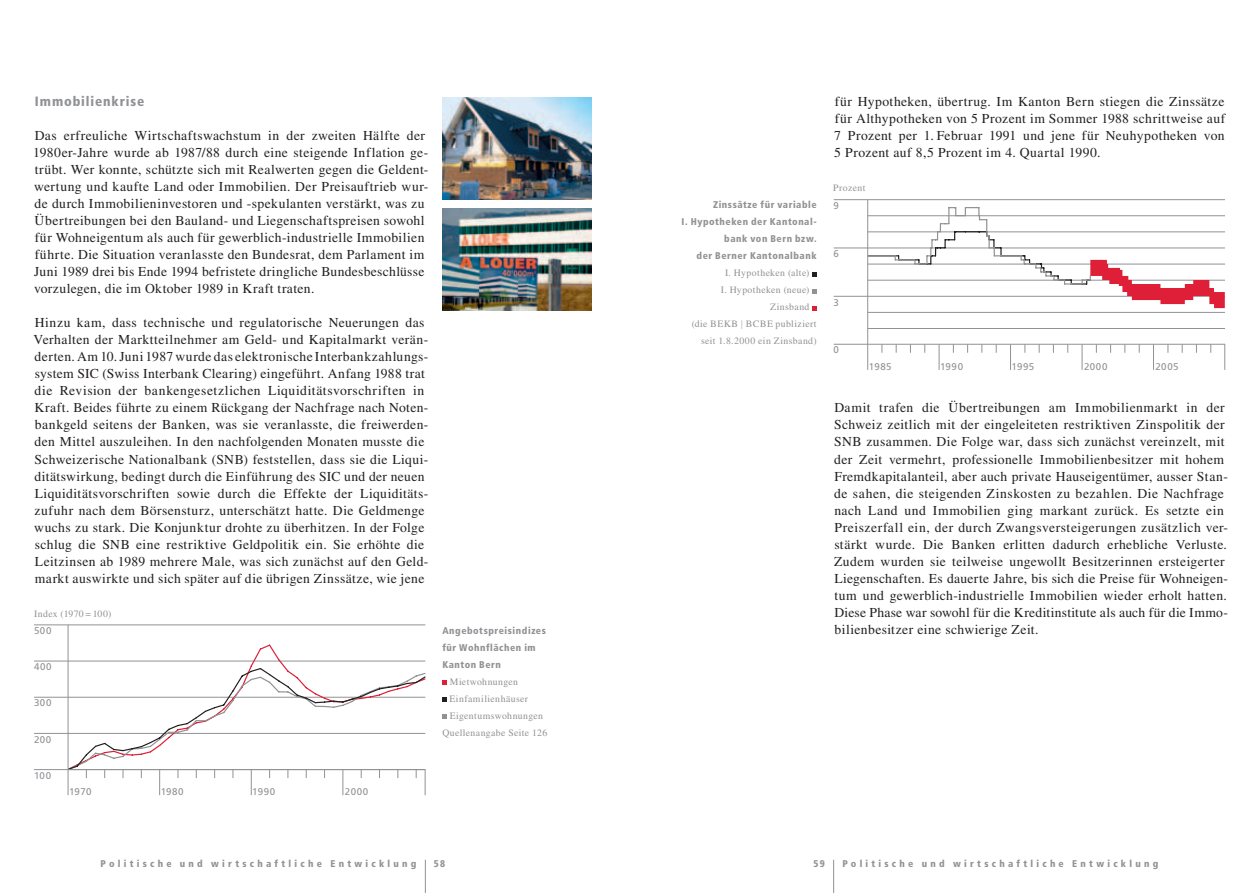
<style>
.page{position:relative;width:1259px;height:893px;background:#fff}
.page>*{position:absolute;margin:0;border:0;box-sizing:border-box;transform-origin:0 0}
.t1{font:13.65px/17px "Times LT Std";letter-spacing:.03em;color:#231f20}
.t2{font:900 condensed 13.5px "Frutiger LT Std";letter-spacing:.065em;color:#919295}
.t3{font:9.75px "Times LT Std";letter-spacing:.04em;color:#919295}
.t4{font:900 condensed 9.75px/17px "Frutiger LT Std";letter-spacing:.06em;color:#919295;text-align:right}
.t5{font:900 condensed 9.75px "Frutiger LT Std";letter-spacing:.33em;color:#919295}
.t6{font:9.75px "Frutiger LT Std";letter-spacing:.055em;color:#919295}
.s1{font-family:"BEKBTWO"}
</style>
<div class="page">
<hr style="left:867px;top:328px;width:358px;height:1px;background:#919295">
<hr style="left:867px;top:312px;width:358px;height:1px;background:#919295">
<hr style="left:833px;top:296px;width:392px;height:1px;background:#919295">
<hr style="left:867px;top:280px;width:358px;height:1px;background:#919295">
<hr style="left:867px;top:264px;width:358px;height:1px;background:#919295">
<hr style="left:833px;top:248px;width:392px;height:1px;background:#919295">
<hr style="left:867px;top:232px;width:358px;height:1px;background:#919295">
<hr style="left:833px;top:199px;width:392px;height:1px;background:#919295">
<hr style="left:867px;top:215px;width:358px;height:1px;background:#919295">
<svg style="left:939px;top:345px;width:1px;height:25px"></svg>
<svg style="left:1010px;top:345px;width:1px;height:25px"></svg>
<svg style="left:1081px;top:345px;width:1px;height:25px"></svg>
<svg style="left:1153px;top:345px;width:1px;height:25px"></svg>
<svg style="left:1224px;top:345px;width:1px;height:25px"></svg>
<svg style="left:868px;top:206px;width:356px;height:102px"></svg>
<hr style="left:867px;top:200px;width:1px;height:170px;background:#919295">
<hr style="left:833px;top:344px;width:392px;height:1px;background:#919295">
<hr style="left:34px;top:769px;width:391px;height:1px;background:#919295">
<hr style="left:34px;top:733px;width:391px;height:1px;background:#919295">
<hr style="left:34px;top:697px;width:391px;height:1px;background:#919295">
<hr style="left:34px;top:661px;width:391px;height:1px;background:#919295">
<hr style="left:34px;top:625px;width:391px;height:1px;background:#919295">
<svg style="left:67px;top:643px;width:359px;height:24px"></svg>
<svg style="left:67px;top:667px;width:359px;height:128px"></svg>
<hr style="left:68px;top:769px;width:357px;height:1px;background:#919295">
<hr style="left:68px;top:625px;width:1px;height:170px;background:#919295">
<img style="left:442px;top:208px;width:149px;height:102px">
<img style="left:442px;top:98px;width:149px;height:102px">
<hr style="left:425px;top:860px;width:1px;height:33px;background:#919295">
<hr style="left:833px;top:860px;width:1px;height:33px;background:#919295">
<svg style="left:812px;top:272px;width:4px;height:4px"></svg>
<svg style="left:812px;top:289px;width:4px;height:4px"></svg>
<svg style="left:812px;top:306px;width:4px;height:4px"></svg>
<svg style="left:442px;top:680px;width:5px;height:5px"></svg>
<svg style="left:442px;top:697px;width:4px;height:5px"></svg>
<svg style="left:442px;top:714px;width:5px;height:5px"></svg>
<p class="t2" style="left:35px;top:93px;width:111px">Immobilienkrise</p>
<p class="t1" style="left:33px;top:127px;width:397px">Das erfreuliche Wirtschaftswachstum in der zweiten Hälfte der 1980er-Jahre wurde ab 1987/88 durch eine steigende Inflation ge&shy;trübt. Wer konnte, schützte sich mit Realwerten gegen die Geldent&shy;wertung und kaufte Land oder Immobilien. Der Preisauftrieb wur&shy;de durch Immobilieninvestoren und -spekulanten verstärkt, was zu Übertreibungen bei den Bauland- und Liegenschaftspreisen sowohl für Wohneigentum als auch für gewerblich-industrielle Immobilien führte. Die Situation veranlasste den Bundesrat, dem Parlament im Juni 1989 drei bis Ende 1994 befristete dringliche Bundesbeschlüsse vorzulegen, die im Oktober 1989 in Kraft traten.</p>
<p class="t1" style="left:33px;top:314px;width:396px">Hinzu kam, dass technische und regulatorische Neuerungen das Verhalten der Marktteilnehmer am Geld- und Kapitalmarkt verän&shy;derten. Am 10. Juni 1987 wurde das elektronische Interbankzahlungs&shy;system SIC (Swiss Interbank Clearing) eingeführt. Anfang 1988 trat die Revision der bankengesetzlichen Liquiditätsvorschriften in Kraft. Beides führte zu einem Rückgang der Nachfrage nach Noten&shy;bankgeld seitens der Banken, was sie veranlasste, die freiwerden&shy;den Mittel auszuleihen. In den nachfolgenden Monaten musste die Schweizerische Nationalbank (SNB) feststellen, dass sie die Liqui&shy;ditätswirkung, bedingt durch die Einführung des SIC und der neuen Liquiditätsvorschriften sowie durch die Effekte der Liquiditäts&shy;zufuhr nach dem Börsensturz, unterschätzt hatte. Die Geldmenge wuchs zu stark. Die Konjunktur drohte zu überhitzen. In der Folge schlug die SNB eine restriktive Geldpolitik ein. Sie erhöhte die Leitzinsen ab 1989 mehrere Male, was sich zunächst auf den Geld&shy;markt auswirkte und sich später auf die übrigen Zinssätze, wie jene</p>
<p class="t3" style="left:34px;top:608px;width:79px">Index (1970 = 100)</p>
<p class="t6" style="left:34px;top:625px;width:19px">500</p>
<p class="t6" style="left:34px;top:661px;width:19px">400</p>
<p class="t6" style="left:34px;top:697px;width:19px">300</p>
<p class="t6" style="left:34px;top:734px;width:19px">200</p>
<p class="t6" style="left:34px;top:770px;width:19px">100</p>
<p class="t6" style="left:69px;top:786px;width:24px">1970</p>
<p class="t6" style="left:161px;top:786px;width:24px">1980</p>
<p class="t6" style="left:252px;top:786px;width:24px">1990</p>
<p class="t6" style="left:345px;top:786px;width:25px">2000</p>
<p class="t1" style="left:834px;top:93px;width:392px;text-align:justify">für Hypotheken, übertrug. Im Kanton Bern stiegen die Zinssätze für Althypotheken von 5 Prozent im Sommer 1988 schrittweise auf 7 Prozent per 1. Februar 1991 und jene für Neuhypotheken von 5 Prozent auf 8,5 Prozent im 4. Quartal 1990.</p>
<p class="t4" style="left:681px;top:196px;width:136px">Zinssätze für variable<br>I. Hypotheken der Kantonal&shy;bank von Bern bzw.<br>der Berner Kantonalbank</p>
<p class="t3" style="left:725px;top:268px;width:86px">I. Hypotheken (alte)</p>
<p class="t3" style="left:721px;top:285px;width:90px">I. Hypotheken (neue)</p>
<p class="t3" style="left:770px;top:302px;width:41px">Zinsband</p>
<p class="t3" style="left:691px;top:319px;width:126px">(die <span class="s1">123</span> publiziert</p>
<p class="t3" style="left:701px;top:336px;width:117px">seit 1.8.2000 ein Zinsband)</p>
<p class="t3" style="left:833px;top:183px;width:34px">Prozent</p>
<p class="t6" style="left:833px;top:200px;width:7px">9</p>
<p class="t6" style="left:833px;top:248px;width:7px">6</p>
<p class="t6" style="left:833px;top:296px;width:7px">3</p>
<p class="t6" style="left:833px;top:344px;width:7px">0</p>
<p class="t6" style="left:869px;top:361px;width:24px">1985</p>
<p class="t6" style="left:940px;top:361px;width:24px">1990</p>
<p class="t6" style="left:1011px;top:361px;width:24px">1995</p>
<p class="t6" style="left:1084px;top:361px;width:25px">2000</p>
<p class="t6" style="left:1155px;top:361px;width:25px">2005</p>
<p class="t1" style="left:834px;top:399px;width:395px">Damit trafen die Übertreibungen am Immobilienmarkt in der Schweiz zeitlich mit der eingeleiteten restriktiven Zinspolitik der SNB zusammen. Die Folge war, dass sich zunächst vereinzelt, mit der Zeit vermehrt, professionelle Immobilienbesitzer mit hohem Fremdkapitalanteil, aber auch private Hauseigentümer, ausser Stan&shy;de sahen, die steigenden Zinskosten zu bezahlen. Die Nachfrage nach Land und Immobilien ging markant zurück. Es setzte ein Preiszerfall ein, der durch Zwangsversteigerungen zusätzlich ver&shy;stärkt wurde. Die Banken erlitten dadurch erhebliche Verluste.<br>Zudem wurden sie teilweise ungewollt Besitzerinnen ersteigerter Liegenschaften. Es dauerte Jahre, bis sich die Preise für Wohneigen&shy;tum und gewerblich-industrielle Immobilien wieder erholt hatten.<br>Diese Phase war sowohl für die Kreditinstitute als auch für die Immo-</p>
<p class="t4" style="left:442px;top:622px;width:105px">Angebotspreisindizes</p>
<p class="t1" style="left:834px;top:620px;width:205px">bilienbesitzer eine schwierige Zeit.</p>
<p class="t4" style="left:442px;top:639px;width:95px;text-align:left">für Wohnflächen im<br>Kanton Bern</p>
<p class="t3" style="left:450px;top:676px;width:70px">Mietwohnungen</p>
<p class="t3" style="left:449px;top:693px;width:80px">Einfamilienhäuser</p>
<p class="t3" style="left:450px;top:710px;width:95px">Eigentumswohnungen</p>
<p class="t3" style="left:442px;top:727px;width:107px">Quellenangabe Seite 126</p>
<p class="t5" style="left:100px;top:857px;width:317px">Politische und wirtschaftliche Entwicklung</p>
<p class="t4" style="left:434px;top:855px;width:13px">58</p>
<p class="t4" style="left:813px;top:855px;width:13px">59</p>
<p class="t5" style="left:842px;top:857px;width:317px">Politische und wirtschaftliche Entwicklung</p>
</div>
